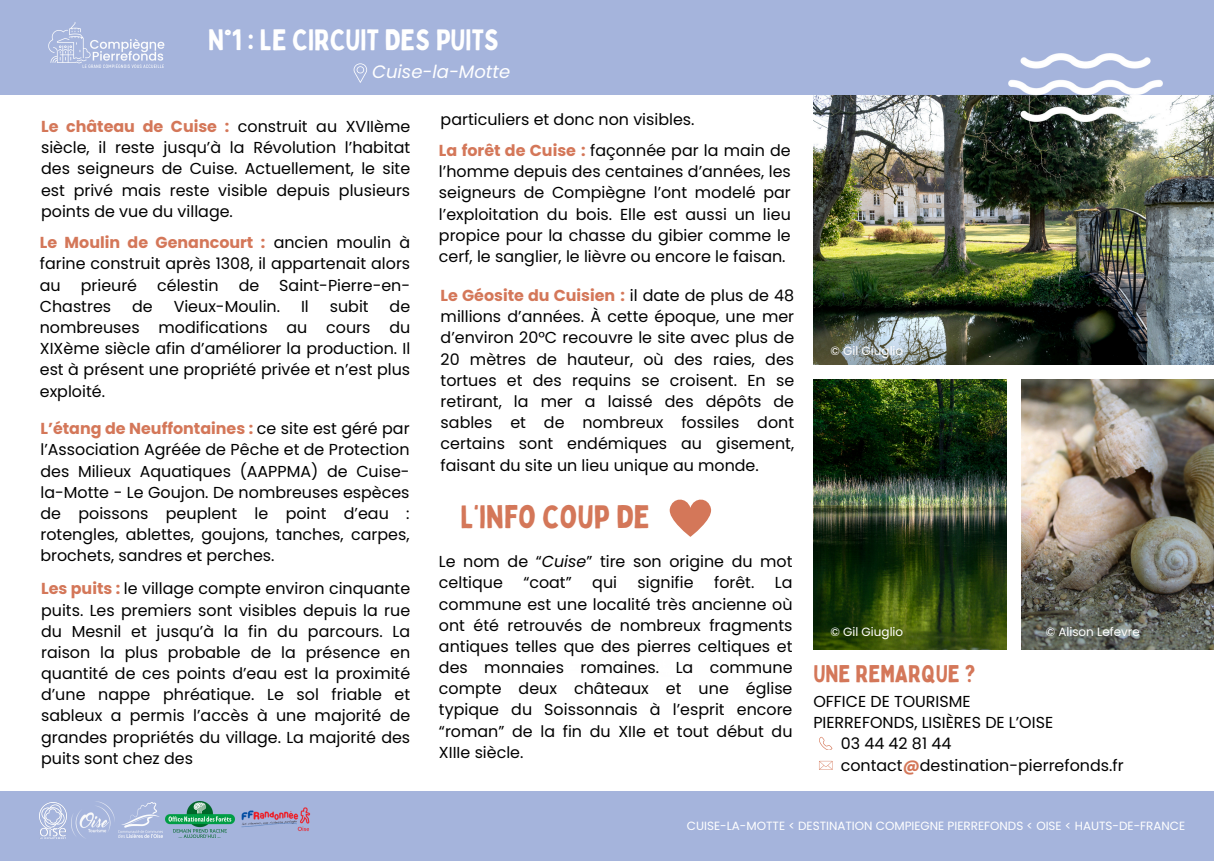
<style>
.page{position:relative;width:1214px;height:861px;background:#fff}
.page>*{position:absolute;margin:0;border:0;box-sizing:border-box;transform-origin:0 0}
.t1{font:31.8px "Bobby Jones";color:#d47759}
.t2{font:29.2px "Bobby Jones";color:#fff}
.t3{font:23.8px "Bobby Jones";color:#d47759}
.t4{font:italic 18px "Poppins";color:#fff}
.t5{font:15.8px/21.2px "Poppins";color:#000;text-align:justify}
.t6{font:12px "Poppins";color:#fff}
.s1{font-weight:700;color:#d47759}
.s2{font-style:italic}
</style>
<div class="page">
<img style="left:813px;top:95px;width:401px;height:269px">
<img style="left:813px;top:379px;width:194px;height:270px">
<img style="left:1022px;top:379px;width:192px;height:270px">
<div style="left:0;top:791px;width:1214px;height:70px;background:#a5b4dc"></div>
<svg style="left:819px;top:736px;width:13px;height:14px"></svg>
<svg style="left:819px;top:761px;width:13px;height:9px"></svg>
<div style="left:0;top:0;width:1214px;height:95px;background:#a5b4dc"></div>
<img style="left:1008px;top:54px;width:154px;height:67px">
<img style="left:119px;top:803px;width:43px;height:34px">
<img style="left:71px;top:801px;width:44px;height:37px">
<img style="left:40px;top:803px;width:27px;height:36px">
<img style="left:166px;top:801px;width:69px;height:36px">
<img style="left:241px;top:807px;width:70px;height:24px">
<svg style="left:669px;top:499px;width:43px;height:38px"></svg>
<svg style="left:353px;top:63px;width:14px;height:20px"></svg>
<img style="left:48px;top:22px;width:117px;height:46px">
<p class="t2" style="left:208px;top:22px;width:292px">N°1 : LE CIRCUIT DES PUITS</p>
<p class="t4" style="left:372px;top:59px;width:140px">Cuise-la-Motte</p>
<p class="t5" style="left:41px;top:116px;width:371px"><span class="s1">Le château de Cuise :</span> construit au XVIIème siècle, il reste jusqu’à la Révolution l’habitat des seigneurs de Cuise. Actuellement, le site est privé mais reste visible depuis plusieurs points de vue du village.</p>
<h6 class="t5" style="left:40px;top:232px;width:372px"><span class="s1">Le Moulin de Genancourt :</span> ancien moulin à farine construit après 1308, il appartenait alors au</h6>
<h6 class="t5" style="left:81px;top:275px;width:58px">prieuré</h6>
<h6 class="t5" style="left:157px;top:275px;width:63px">célestin</h6>
<h6 class="t5" style="left:239px;top:275px;width:22px">de</h6>
<h6 class="t5" style="left:279px;top:275px;width:132px">Saint-Pierre-en-</h6>
<h6 class="t5" style="left:40px;top:296px;width:73px">Chastres</h6>
<h6 class="t5" style="left:132px;top:296px;width:22px">de</h6>
<h6 class="t5" style="left:174px;top:296px;width:108px">Vieux-Moulin.</h6>
<h6 class="t5" style="left:301px;top:296px;width:9px">Il</h6>
<h6 class="t5" style="left:330px;top:296px;width:40px">subit</h6>
<h6 class="t5" style="left:40px;top:296px;width:372px;text-indent:350px">de nombreuses modifications au cours du XIXème siècle afin d’améliorer la production. Il est à présent une propriété privée et n’est plus exploité.</h6>
<h6 class="t5" style="left:40px;top:418px;width:371px"><span class="s1">L’étang de Neuffontaines :</span> ce site est géré par l’Association Agréée de Pêche et de Protection des Milieux Aquatiques (AAPPMA) de Cuise&shy;la-Motte - Le Goujon. De nombreuses espèces de poissons peuplent le point d’eau : rotengles, ablettes, goujons, tanches, carpes, brochets, sandres et perches.</h6>
<h6 class="t5" style="left:41px;top:578px;width:371px"><span class="s1">Les puits :</span> le village compte environ cinquante puits. Les premiers sont visibles depuis la rue du Mesnil et jusqu’à la fin du parcours. La raison la plus probable de la présence en quantité de ces points d’eau est la proximité d’une nappe phréatique. Le sol friable et sableux a permis l’accès à une majorité de grandes propriétés du village. La majorité des puits sont chez des</h6>
<h6 class="t5" style="left:440px;top:108px;width:255px">particuliers et donc non visibles.</h6>
<h6 class="t5" style="left:439px;top:140px;width:353px"><span class="s1">La forêt de Cuise :</span> façonnée par la main de l’homme depuis des centaines d’années, les seigneurs de Compiègne l’ont modelé par l’exploitation du bois. Elle est aussi un lieu propice pour la chasse du gibier comme le cerf, le sanglier, le lièvre ou encore le faisan.</h6>
<h6 class="t5" style="left:440px;top:285px;width:355px"><span class="s1">Le Géosite du Cuisien :</span> il date de plus de 48 millions d’années. À cette époque, une mer d’environ 20°C recouvre le site avec plus de 20 mètres de hauteur, où des raies, des tortues et des requins se croisent. En se retirant, la mer a laissé des dépôts de sables et de nombreux fossiles dont certains sont endémiques au gisement, faisant du site un lieu unique au monde.</h6>
<p class="t1" style="left:460px;top:497px;width:191px">L‘INFO COUP DE</p>
<h6 class="t5" style="left:439px;top:551px;width:355px">Le nom de “<span class="s2">Cuise</span>” tire son origine du mot celtique</h6>
<h6 class="t5" style="left:523px;top:572px;width:50px">“coat”</h6>
<h6 class="t5" style="left:592px;top:572px;width:26px">qui</h6>
<h6 class="t5" style="left:637px;top:572px;width:58px">signifie</h6>
<h6 class="t5" style="left:714px;top:572px;width:42px">forêt.</h6>
<h6 class="t5" style="left:439px;top:572px;width:355px;text-indent:336px">La commune est une localité très ancienne où ont été retrouvés de nombreux fragments antiques telles que des pierres celtiques et des monnaies romaines. La commune compte deux châteaux et une église typique du Soissonnais à l’esprit encore “roman” de la fin du XIIe et tout début du XIIIe siècle.</h6>
<h6 class="t6" style="left:830px;top:343px;width:74px">© Gil Giuglio</h6>
<p class="t6" style="left:830px;top:624px;width:74px">© Gil Giuglio</p>
<h5 class="t6" style="left:1045px;top:624px;width:96px">© Alison Lefevre</h5>
<p class="t3" style="left:813px;top:658px;width:164px">UNE REMARQUE ?</p>
<h6 class="t5" style="left:813px;top:691px;width:241px">OFFICE DE TOURISME<br>PIERREFONDS, LISIÈRES DE L’OISE</h6>
<h3 class="t5" style="left:840px;top:733px;width:284px">03 44 42 81 44 contact<span class="s1">@</span>destination-pierrefonds.fr</h3>
<p class="t6" style="left:687px;top:817px;width:500px">CUISE-LA-MOTTE &lt; DESTINATION COMPIEGNE PIERREFONDS &lt; OISE &lt; HAUTS-DE-FRANCE</p>
</div>
